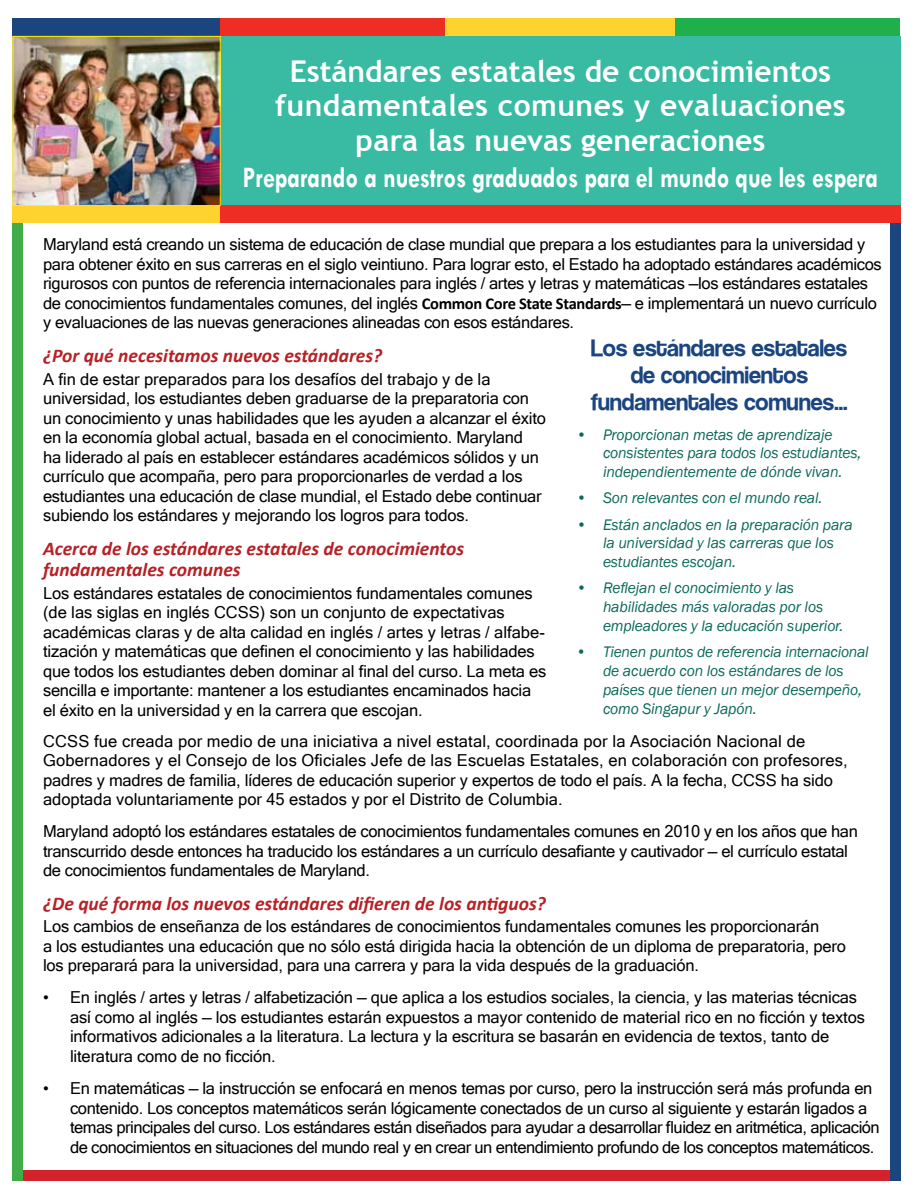
<style>
.page{position:relative;width:918px;height:1188px;background:#fff}
.page>*{position:absolute;margin:0;border:0;box-sizing:border-box;transform-origin:0 0}
.t1{font:700 30px/34.5px "Trebuchet MS";color:#fff;text-align:center}
.t2{font:700 30px "Tw Cen";letter-spacing:-.005em;color:#fff;scale:.8 1}
.t3{font:22.5px/27px "Coolvetica";color:#1b457f;text-align:center}
.t4{font:italic 700 19.5px/21px "Calibri";color:#b72025}
.t5{font:16.5px/19.5px "Microsoft Sans Serif";letter-spacing:-.01em;color:#000}
.t6{font:16.5px/19.5px "Microsoft Sans Serif";letter-spacing:-.03em;color:#000}
.t7{font:16.5px/19.5px "Microsoft Sans Serif";letter-spacing:.01em;color:#000}
.t8{font:italic 15.75px/18.9px "Franklin Gothic";letter-spacing:-.01em;color:#0b695a}
.s1{font-family:"Calibri";font-weight:700}
</style>
<div class="page">
<div style="left:220px;top:36px;width:681px;height:169px;background:#38bba2"></div>
<div style="left:13px;top:18px;width:230px;height:18px;background:#1b457f"></div>
<div style="left:220px;top:18px;width:225px;height:18px;background:#ee2e24"></div>
<div style="left:445px;top:18px;width:230px;height:18px;background:#fed22f"></div>
<div style="left:675px;top:18px;width:225px;height:18px;background:#20b04b"></div>
<div style="left:220px;top:205px;width:681px;height:18px;background:#ee2e24"></div>
<div style="left:13px;top:205px;width:207px;height:18px;background:#fed22f"></div>
<div style="left:890px;top:223px;width:11px;height:958px;background:#1b457f"></div>
<div style="left:12px;top:223px;width:11px;height:958px;background:#41ad49"></div>
<div style="left:23px;top:1170px;width:867px;height:11px;background:#d2232a"></div>
<img style="left:15px;top:38px;width:204px;height:166px">
<div style="left:13px;top:36px;width:208px;height:170px;border:1px solid #fff200"></div>
<h1 class="t1" style="left:275px;top:54px;width:572px">Estándares estatales de conocimientos fundamentales comunes y evaluaciones para las nuevas generaciones</h1>
<h1 class="t2" style="left:243px;top:159px;width:796px">Preparando a nuestros graduados para el mundo que les espera</h1>
<p class="t5" style="left:43px;top:234px;width:840px">Maryland está creando un sistema de educación de clase mundial que prepara a los estudiantes para la universidad y para obtener éxito en sus carreras en el siglo veintiuno. Para lograr esto, el Estado ha adoptado estándares académicos rigurosos con puntos de referencia internacionales para inglés / artes y letras y matemáticas —los estándares estatales de conocimientos fundamentales comunes, del inglés <span class="s1">Common Core State Standards</span>— e implementará un nuevo currículo y evaluaciones de las nuevas generaciones alineadas con esos estándares.</p>
<p class="t4" style="left:43px;top:346px;width:341px">¿Por qué necesitamos nuevos estándares?</p>
<p class="t5" style="left:43px;top:369px;width:504px">A fin de estar preparados para los desafíos del trabajo y de la universidad, los estudiantes deben graduarse de la preparatoria con un conocimiento y unas habilidades que les ayuden a alcanzar el éxito en la economía global actual, basada en el conocimiento. Maryland<br>ha liderado al país en establecer estándares académicos sólidos y un currículo que acompaña, pero para proporcionarles de verdad a los estudiantes una educación de clase mundial, el Estado debe continuar subiendo los estándares y mejorando los logros para todos.</p>
<h2 class="t3" style="left:591px;top:336px;width:259px">Los estándares estatales de conocimientos fundamentales comunes…</h2>
<p class="t8" style="left:603px;top:425px;width:260px;text-indent:-27px">• Proporcionan metas de aprendizaje consistentes para todos los estudiantes, independientemente de dónde vivan.</p>
<p class="t8" style="left:576px;top:489px;width:248px">• Son relevantes con el mundo real.</p>
<p class="t8" style="left:603px;top:515px;width:251px;text-indent:-27px">• Están anclados en la preparación para la universidad y las carreras que los estudiantes escojan.</p>
<p class="t8" style="left:603px;top:579px;width:242px;text-indent:-27px">• Reflejan el conocimiento y las habilidades más valoradas por los empleadores y la educación superior.</p>
<p class="t8" style="left:603px;top:643px;width:267px;text-indent:-27px">• Tienen puntos de referencia internacional de acuerdo con los estándares de los países que tienen un mejor desempeño, como Singapur y Japón.</p>
<p class="t4" style="left:43px;top:538px;width:423px">Acerca de los estándares estatales de conocimientos fundamentales comunes</p>
<p class="t5" style="left:43px;top:583px;width:505px">Los estándares estatales de conocimientos fundamentales comunes (de las siglas en inglés CCSS) son un conjunto de expectativas académicas claras y de alta calidad en inglés / artes y letras / alfabe&shy;tización y matemáticas que definen el conocimiento y las habilidades que todos los estudiantes deben dominar al final del curso. La meta es sencilla e importante: mantener a los estudiantes encaminados hacia el éxito en la universidad y en la carrera que escojan.</p>
<p class="t7" style="left:43px;top:731px;width:806px">CCSS fue creada por medio de una iniciativa a nivel estatal, coordinada por la Asociación Nacional de Gobernadores y el Consejo de los Oficiales Jefe de las Escuelas Estatales, en colaboración con profesores, padres y madres de familia, líderes de educación superior y expertos de todo el país. A la fecha, CCSS ha sido adoptada voluntariamente por 45 estados y por el Distrito de Columbia.</p>
<p class="t5" style="left:43px;top:822px;width:816px">Maryland adoptó los estándares estatales de conocimientos fundamentales comunes en 2010 y en los años que han transcurrido desde entonces ha traducido los estándares a un currículo desafiante y cautivador — el currículo estatal de conocimientos fundamentales de Maryland.</p>
<p class="t4" style="left:43px;top:893px;width:504px">¿De qué forma los nuevos estándares difieren de los antiguos?</p>
<p class="t5" style="left:43px;top:917px;width:805px">Los cambios de enseñanza de los estándares de conocimientos fundamentales comunes les proporcionarán<br>a los estudiantes una educación que no sólo está dirigida hacia la obtención de un diploma de preparatoria, pero los preparará para la universidad, para una carrera y para la vida después de la graduación.</p>
<p class="t5" style="left:70px;top:988px;width:796px;text-indent:-27px">• En inglés / artes y letras / alfabetización — que aplica a los estudios sociales, la ciencia, y las materias técnicas así como al inglés — los estudiantes estarán expuestos a mayor contenido de material rico en no ficción y textos informativos adicionales a la literatura. La lectura y la escritura se basarán en evidencia de textos, tanto de literatura como de no ficción.</p>
<p class="t6" style="left:70px;top:1078px;width:811px;text-indent:-27px">• En matemáticas — la instrucción se enfocará en menos temas por curso, pero la instrucción será más profunda en contenido. Los conceptos matemáticos serán lógicamente conectados de un curso al siguiente y estarán ligados a temas principales del curso. Los estándares están diseñados para ayudar a desarrollar fluidez en aritmética, aplicación de conocimientos en situaciones del mundo real y en crear un entendimiento profundo de los conceptos matemáticos.</p>
</div>
